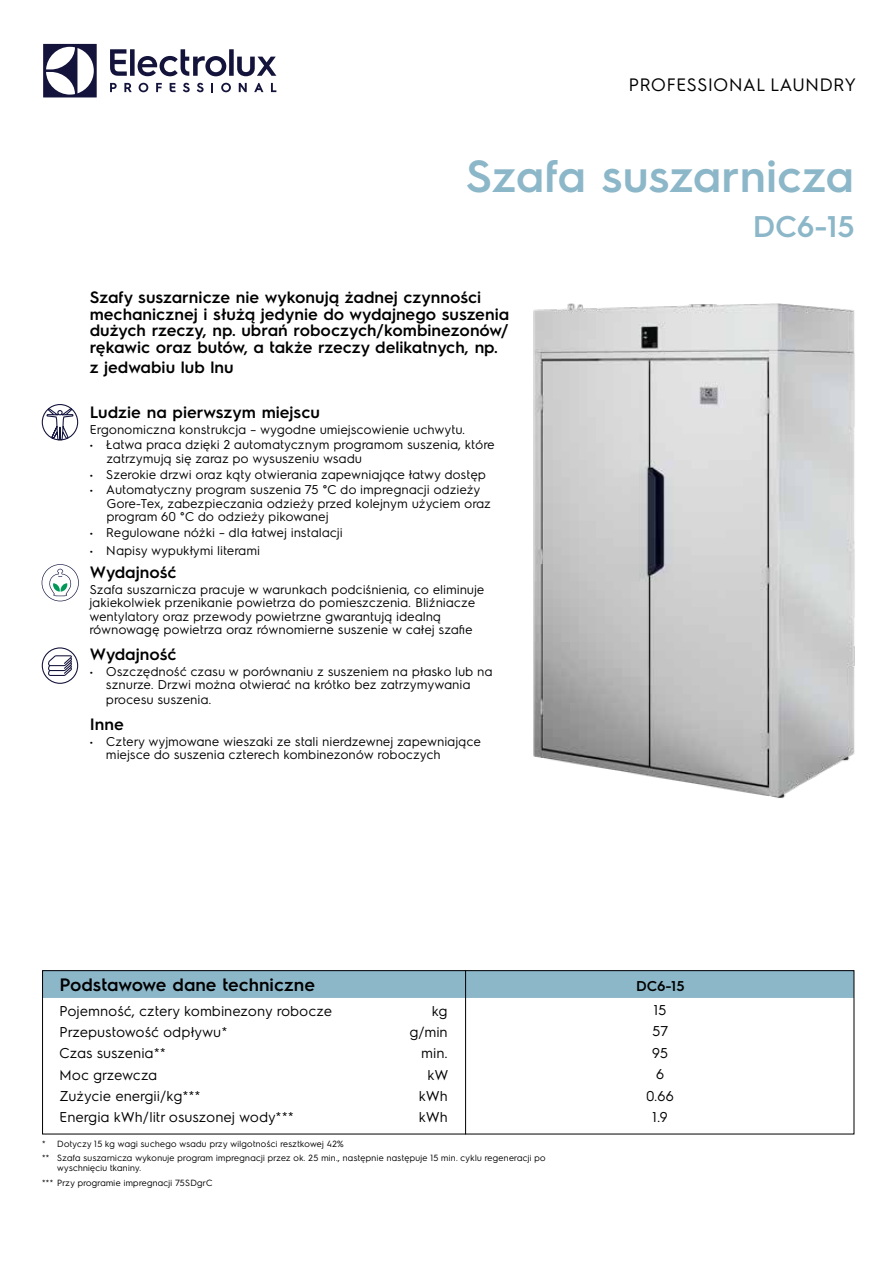
<style>
.page{position:relative;width:893px;height:1263px;background:#fff}
.page>*{position:absolute;margin:0;border:0;box-sizing:border-box;transform-origin:0 0}
.t1{font:600 45px "Electrolux Sans";color:#8cb7c9}
.t2{font:600 30px "Electrolux Sans";color:#8cb7c9}
.t3{font:600 18px "Electrolux Sans";color:#000}
.t4{font:18px "Electrolux Sans";color:#000}
.t5{font:600 16.5px/16.5px "Electrolux Sans";color:#000}
.t6{font:14.25px/21.3px "Electrolux Sans";color:#000;text-align:center}
.t7{font:600 14.25px "Electrolux Sans";color:#000}
.t8{font:12.75px/13.5px "Electrolux Sans";color:#000}
.t9{font:9px/14.1px "Electrolux Sans";color:#000}
</style>
<div class="page">
<svg style="left:43px;top:44px;width:54px;height:53px"></svg>
<svg style="left:110px;top:49px;width:166px;height:27px"></svg>
<svg style="left:271px;top:83px;width:5px;height:9px"></svg>
<svg style="left:221px;top:83px;width:10px;height:9px"></svg>
<svg style="left:211px;top:83px;width:2px;height:9px"></svg>
<svg style="left:197px;top:83px;width:7px;height:9px"></svg>
<svg style="left:183px;top:83px;width:7px;height:9px"></svg>
<svg style="left:170px;top:83px;width:6px;height:9px"></svg>
<svg style="left:156px;top:83px;width:6px;height:9px"></svg>
<svg style="left:139px;top:83px;width:9px;height:9px"></svg>
<svg style="left:124px;top:83px;width:8px;height:9px"></svg>
<svg style="left:110px;top:83px;width:7px;height:9px"></svg>
<svg style="left:254px;top:83px;width:9px;height:9px"></svg>
<svg style="left:239px;top:83px;width:8px;height:9px"></svg>
<div style="left:44px;top:972px;width:808px;height:26px;background:#8cb7c9"></div>
<div style="left:42px;top:970px;width:812px;height:164px;border:1px solid #000"></div>
<hr style="left:465px;top:970px;width:1px;height:164px;background:#000">
<img style="left:533px;top:303px;width:322px;height:495px">
<svg style="left:46px;top:407px;width:28px;height:34px"></svg>
<div style="left:42px;top:404px;width:36px;height:36px;border:1px solid #14133b;border-radius:50%"></div>
<svg style="left:42px;top:564px;width:37px;height:37px"></svg>
<div style="left:42px;top:647px;width:36px;height:37px;border:1px solid #14133b;border-radius:50%"></div>
<svg style="left:48px;top:655px;width:24px;height:21px"></svg>
<h3 class="t4" style="left:629px;top:72px;width:229px">PROFESSIONAL LAUNDRY</h3>
<h1 class="t1" style="left:466px;top:144px;width:390px">Szafa suszarnicza</h1>
<h2 class="t2" style="left:753px;top:205px;width:103px">DC6-15</h2>
<p class="t5" style="left:90px;top:288px;width:421px">Szafy suszarnicze nie wykonują żadnej czynności mechanicznej i służą jedynie do wydajnego suszenia dużych rzeczy, np. ubrań roboczych/kombinezonów/ rękawic oraz butów, a także rzeczy delikatnych, np.</p>
<p class="t5" style="left:90px;top:357px;width:145px">z jedwabiu lub lnu</p>
<p class="t5" style="left:90px;top:403px;width:232px">Ludzie na pierwszym miejscu</p>
<p class="t8" style="left:90px;top:422px;width:377px">Ergonomiczna konstrukcja – wygodne umiejscowienie uchwytu.</p>
<p class="t8" style="left:107px;top:437px;width:390px;text-indent:-17px">• Łatwa praca dzięki 2 automatycznym programom suszenia, które zatrzymują się zaraz po wysuszeniu wsadu</p>
<p class="t8" style="left:90px;top:466px;width:398px">• Szerokie drzwi oraz kąty otwierania zapewniające łatwy dostęp</p>
<p class="t8" style="left:107px;top:482px;width:386px;text-indent:-17px">• Automatyczny program suszenia 75 °C do impregnacji odzieży<br>Gore-Tex, zabezpieczania odzieży przed kolejnym użyciem oraz program 60 °C do odzieży pikowanej</p>
<p class="t8" style="left:90px;top:525px;width:255px">• Regulowane nóżki – dla łatwej instalacji</p>
<p class="t8" style="left:90px;top:542px;width:172px">• Napisy wypukłymi literami</p>
<p class="t5" style="left:90px;top:563px;width:88px">Wydajność</p>
<p class="t8" style="left:90px;top:582px;width:397px">Szafa suszarnicza pracuje w warunkach podciśnienia, co eliminuje jakiekolwiek przenikanie powietrza do pomieszczenia. Bliźniacze wentylatory oraz przewody powietrzne gwarantują idealną równowagę powietrza oraz równomierne suszenie w całej szafie</p>
<p class="t5" style="left:90px;top:645px;width:88px">Wydajność</p>
<p class="t8" style="left:90px;top:664px;width:405px;text-align:center">• Oszczędność czasu w porównaniu z suszeniem na płasko lub na sznurze. Drzwi można otwierać na krótko bez zatrzymywania</p>
<p class="t8" style="left:106px;top:692px;width:107px">procesu suszenia.</p>
<p class="t5" style="left:90px;top:715px;width:36px">Inne</p>
<p class="t8" style="left:106px;top:734px;width:376px;text-indent:-17px">• Cztery wyjmowane wieszaki ze stali nierdzewnej zapewniające miejsce do suszenia czterech kombinezonów roboczych</p>
<h3 class="t3" style="left:60px;top:972px;width:257px">Podstawowe dane techniczne</h3>
<p class="t6" style="left:60px;top:999px;width:274px">Pojemność, cztery kombinezony robocze</p>
<p class="t6" style="left:432px;top:999px;width:17px">kg</p>
<p class="t6" style="left:60px;top:1020px;width:170px">Przepustowość odpływu*</p>
<p class="t6" style="left:410px;top:1020px;width:40px">g/min</p>
<p class="t6" style="left:60px;top:1042px;width:108px">Czas suszenia**</p>
<p class="t6" style="left:422px;top:1042px;width:28px">min.</p>
<p class="t6" style="left:60px;top:1063px;width:100px">Moc grzewcza</p>
<p class="t6" style="left:428px;top:1063px;width:22px">kW</p>
<p class="t6" style="left:60px;top:1084px;width:143px">Zużycie energii/kg***</p>
<p class="t6" style="left:419px;top:1084px;width:30px">kWh</p>
<p class="t6" style="left:60px;top:1106px;width:236px">Energia kWh/litr osuszonej wody***</p>
<p class="t6" style="left:419px;top:1106px;width:30px">kWh</p>
<p class="t9" style="left:42px;top:1136px;width:505px">* Dotyczy 15 kg wagi suchego wsadu przy wilgotności resztkowej 42%<br>** Szafa suszarnicza wykonuje program impregnacji przez ok. 25 min., następnie następuje 15 min. cyklu regeneracji po</p>
<p class="t9" style="left:42px;top:1160px;width:172px;text-indent:15px">wyschnięciu tkaniny.<br>*** Przy programie impregnacji 75SDgrC</p>
<p class="t7" style="left:636px;top:976px;width:50px">DC6-15</p>
<p class="t6" style="left:646px;top:998px;width:30px">15<br>57<br>95<br>6<br>0.66<br>1.9</p>
</div>
